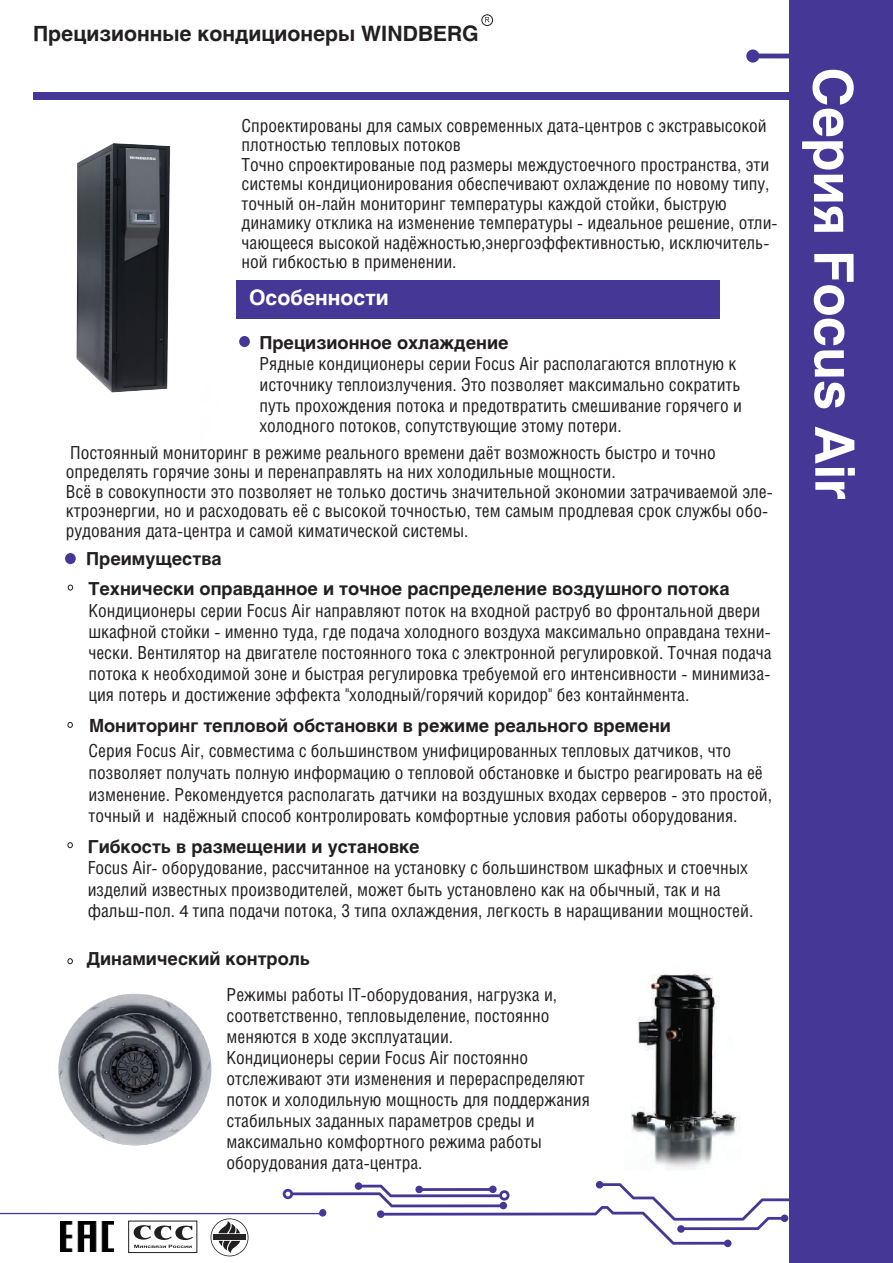
<style>
.page{position:relative;width:893px;height:1263px;background:#fff}
.page>*{position:absolute;margin:0;border:0;box-sizing:border-box;transform-origin:0 0}
.t1{font:700 54px "Helios";letter-spacing:-.005em;color:#fff}
.t2{font:700 21px "Helios";color:#231f20}
.t3{font:700 21px "Helios";color:#fff}
.t4{font:18px/21px "Helios";color:#231f20}
.t5{font:700 18px "Helios";color:#231f20}
.s1{font-family:"Myriad Pro"}
</style>
<div class="page">
<div style="left:33px;top:92px;width:761px;height:7px;background:#453795"></div>
<div style="left:790px;top:0;width:103px;height:1263px;background:#453795"></div>
<svg style="left:746px;top:49px;width:44px;height:14px"></svg>
<div style="left:236px;top:281px;width:484px;height:38px;background:#453795"></div>
<div style="left:481px;top:14px;width:12px;height:12px;border:1px solid #231f20;border-radius:50%"></div>
<svg style="left:485px;top:17px;width:4px;height:5px"></svg>
<svg style="left:0;top:1179px;width:790px;height:77px"></svg>
<div style="left:128px;top:1221px;width:69px;height:32px;border:1px solid #231f20"></div>
<img style="left:76px;top:143px;width:95px;height:250px">
<div style="left:65px;top:553px;width:11px;height:11px;background:#453795;border-radius:50%"></div>
<svg style="left:68px;top:585px;width:5px;height:5px"></svg>
<svg style="left:68px;top:722px;width:5px;height:6px"></svg>
<svg style="left:68px;top:842px;width:5px;height:6px"></svg>
<img style="left:631px;top:974px;width:109px;height:196px">
<svg style="left:68px;top:958px;width:5px;height:6px"></svg>
<img style="left:58px;top:994px;width:153px;height:151px">
<div style="left:239px;top:336px;width:11px;height:11px;background:#453795;border-radius:50%"></div>
<p class="t2" style="left:33px;top:21px;width:447px">Прецизионные кондиционеры WINDBERG</p>
<p class="t4" style="left:242px;top:115px;width:538px;line-height:19.5px">Спроектированы для самых современных дата-центров с экстравысокой плотностью тепловых потоков<br>Точно спроектированые под размеры междустоечного пространства, эти системы кондиционирования обеспечивают охлаждение по новому типу, точный он-лайн мониторинг температуры каждой стойки, быструю динамику отклика на изменение температуры - идеальное решение, отли&shy;чающееся высокой надёжностью,энергоэффективностью, исключитель&shy;ной гибкостью в применении.</p>
<p class="t3" style="left:249px;top:286px;width:141px">Особенности</p>
<p class="t5" style="left:259px;top:333px;width:251px">Прецизионное охлаждение</p>
<p class="t4" style="left:259px;top:353px;width:484px">Рядные кондиционеры серии Focus Air располагаются вплотную к источнику теплоизлучения. Это позволяет максимально сократить путь прохождения потока и предотвратить смешивание горячего и холодного потоков, сопутствующие этому потери.</p>
<p class="t4" style="left:66px;top:442px;width:708px;line-height:19.5px">Постоянный мониторинг в режиме реального времени даёт возможность быстро и точно определять горячие зоны и перенаправлять на них холодильные мощности.<br>Всё в совокупности это позволяет не только достичь значительной экономии затрачиваемой эле&shy;ктроэнергии, но и расходовать её с высокой точностью, тем самым продлевая срок службы обо&shy;рудования дата-центра и самой киматической системы.</p>
<p class="t5" style="left:86px;top:548px;width:137px">Преимущества</p>
<p class="t5" style="left:88px;top:578px;width:643px">Технически оправданное и точное распределение воздушного потока</p>
<p class="t4" style="left:88px;top:599px;width:685px">Кондиционеры серии Focus Air направляют поток на входной раструб во фронтальной двери шкафной стойки - именно туда, где подача холодного воздуха максимально оправдана техни&shy;чески. Вентилятор на двигателе постоянного тока с электронной регулировкой. Точная подача потока к необходимой зоне и быстрая регулировка требуемой его интенсивности - минимиза&shy;ция потерь и достижение эффекта "холодный/горячий коридор" без контайнмента.</p>
<p class="t4" style="left:89px;top:740px;width:685px;line-height:21.6px">Серия Focus Air, совместима с большинством унифицированных тепловых датчиков, что позволяет получать полную информацию о тепловой обстановке и быстро реагировать на её изменение. Рекомендуется располагать датчики на воздушных входах серверов - это простой, точный и надёжный способ контролировать комфортные условия работы оборудования.</p>
<p class="t5" style="left:88px;top:836px;width:333px">Гибкость в размещении и установке</p>
<p class="t4" style="left:88px;top:857px;width:667px">Focus Air- оборудование, рассчитанное на установку с большинством шкафных и стоечных изделий известных производителей, может быть установлено как на обычный, так и на фальш-пол. <span class="s1">4</span> типа подачи потока, 3 типа охлаждения, легкость в наращивании мощностей.</p>
<p class="t5" style="left:89px;top:715px;width:583px">Мониторинг тепловой обстановки в режиме реального времени</p>
<p class="t5" style="left:87px;top:948px;width:225px">Динамический контроль</p>
<p class="t4" style="left:227px;top:984px;width:365px">Режимы работы IT-оборудования, нагрузка и, соответственно, тепловыделение, постоянно меняются в ходе эксплуатации.<br>Кондиционеры серии Focus Air постоянно отслеживают эти изменения и перераспределяют поток и холодильную мощность для поддержания стабильных заданных параметров среды и максимально комфортного режима работы оборудования дата-центра.</p>
<h1 class="t1" style="left:865px;top:67px;width:434px;rotate:90deg">Серия Focus Air</h1>
</div>
